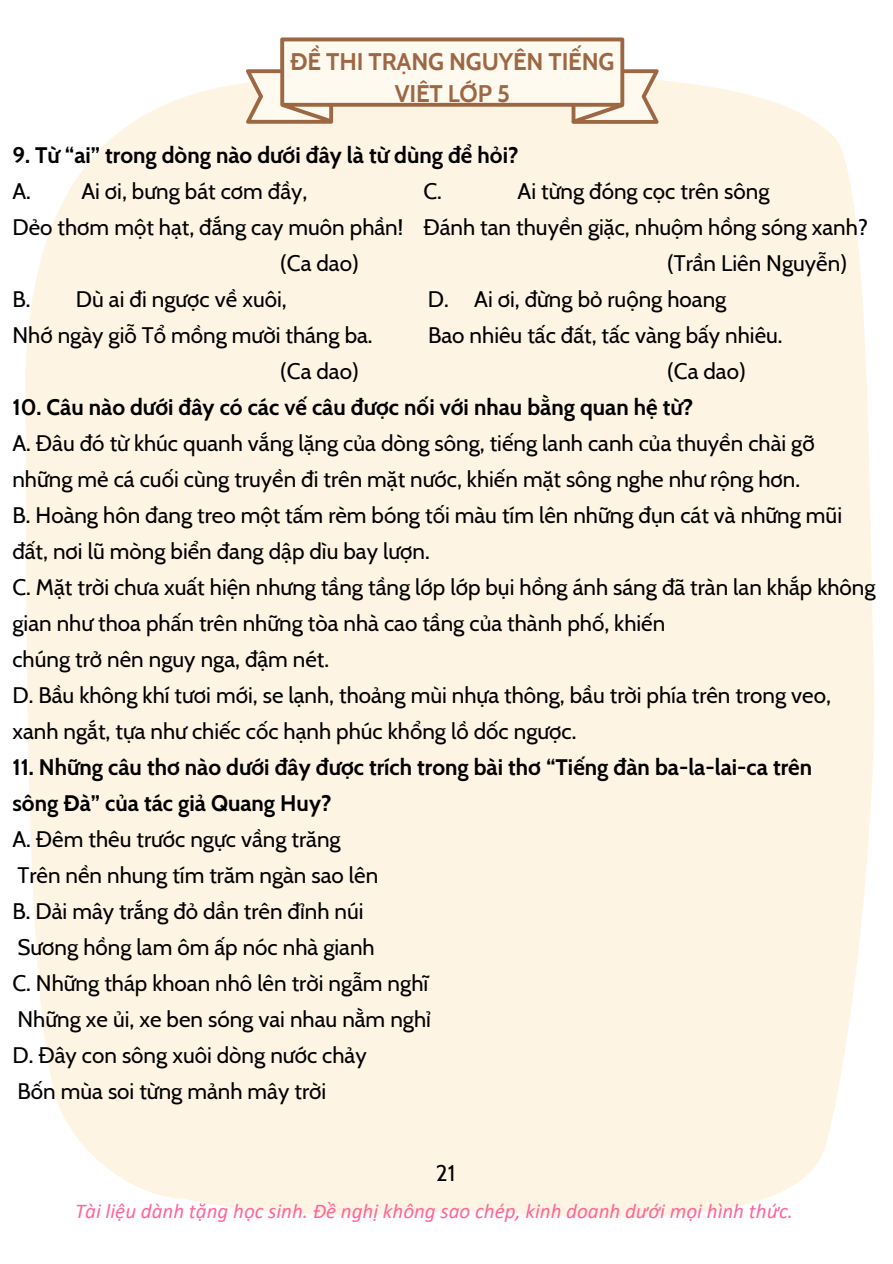
<style>
.page{position:relative;width:893px;height:1264px;background:#fff}
.page>*{position:absolute;margin:0;border:0;box-sizing:border-box;transform-origin:0 0}
.t1{font:700 24px/32.5px "Cabin";letter-spacing:-.005em;color:#9e6744;text-align:center}
.t2{font:22.5px "Cabin";color:#000}
.t3{font:22.35px/36px "Cabin";color:#000}
.t4{font:700 22.35px "Cabin";color:#000}
.t5{font:italic 21px "Calibri";color:#f69}
</style>
<div class="page">
<div style="left:25px;top:80px;width:849px;height:1137px;background:#fef4e4"></div>
<svg style="left:246px;top:37px;width:412px;height:87px"></svg>
<p class="t1" style="left:290px;top:45px;width:326px">ĐỀ THI TRẠNG NGUYÊN TIẾNG<br>VIỆT LỚP 5</p>
<p class="t4" style="left:12px;top:141px;width:507px">9. Từ “ai” trong dòng nào dưới đây là từ dùng để hỏi?</p>
<p class="t3" style="left:12px;top:173px;width:296px">A. Ai ơi, bưng bát cơm đầy,</p>
<p class="t3" style="left:423px;top:173px;width:20px">C.</p>
<p class="t3" style="left:517px;top:173px;width:253px">Ai từng đóng cọc trên sông</p>
<p class="t3" style="left:12px;top:209px;width:857px">Dẻo thơm một hạt, đắng cay muôn phần! Đánh tan thuyền giặc, nhuộm hồng sóng xanh?</p>
<p class="t3" style="left:280px;top:245px;width:81px">(Ca dao)</p>
<p class="t3" style="left:666px;top:245px;width:182px">(Trần Liên Nguyễn)</p>
<p class="t3" style="left:12px;top:281px;width:276px">B. Dù ai đi ngược về xuôi,</p>
<p class="t3" style="left:428px;top:281px;width:300px">D. Ai ơi, đừng bỏ ruộng hoang</p>
<p class="t3" style="left:12px;top:317px;width:361px">Nhớ ngày giỗ Tổ mồng mười tháng ba.</p>
<p class="t3" style="left:428px;top:317px;width:356px">Bao nhiêu tấc đất, tấc vàng bấy nhiêu.</p>
<p class="t3" style="left:280px;top:353px;width:81px">(Ca dao)</p>
<p class="t3" style="left:666px;top:353px;width:81px">(Ca dao)</p>
<p class="t4" style="left:12px;top:393px;width:682px">10. Câu nào dưới đây có các vế câu được nối với nhau bằng quan hệ từ?</p>
<p class="t3" style="left:12px;top:425px;width:803px">A. Đâu đó từ khúc quanh vắng lặng của dòng sông, tiếng lanh canh của thuyền chài gỡ những mẻ cá cuối cùng truyền đi trên mặt nước, khiến mặt sông nghe như rộng hơn.</p>
<p class="t3" style="left:12px;top:497px;width:831px">B. Hoàng hôn đang treo một tấm rèm bóng tối màu tím lên những đụn cát và những mũi đất, nơi lũ mòng biển đang dập dìu bay lượn.</p>
<p class="t3" style="left:12px;top:569px;width:864px">C. Mặt trời chưa xuất hiện nhưng tầng tầng lớp lớp bụi hồng ánh sáng đã tràn lan khắp không gian như thoa phấn trên những tòa nhà cao tầng của thành phố, khiến</p>
<p class="t3" style="left:12px;top:641px;width:318px">chúng trở nên nguy nga, đậm nét.</p>
<p class="t3" style="left:12px;top:677px;width:820px">D. Bầu không khí tươi mới, se lạnh, thoảng mùi nhựa thông, bầu trời phía trên trong veo, xanh ngắt, tựa như chiếc cốc hạnh phúc khổng lồ dốc ngược.</p>
<p class="t4" style="left:12px;top:753px;width:801px">11. Những câu thơ nào dưới đây được trích trong bài thơ “Tiếng đàn ba-la-lai-ca trên</p>
<p class="t4" style="left:12px;top:789px;width:320px">sông Đà” của tác giả Quang Huy?</p>
<p class="t3" style="left:12px;top:820px;width:330px">A. Đêm thêu trước ngực vầng trăng</p>
<p class="t3" style="left:17px;top:856px;width:362px">Trên nền nhung tím trăm ngàn sao lên</p>
<p class="t3" style="left:12px;top:892px;width:352px">B. Dải mây trắng đỏ dần trên đỉnh núi</p>
<p class="t3" style="left:17px;top:928px;width:359px">Sương hồng lam ôm ấp nóc nhà gianh</p>
<p class="t3" style="left:12px;top:964px;width:417px">C. Những tháp khoan nhô lên trời ngẫm nghĩ</p>
<p class="t3" style="left:17px;top:1000px;width:415px">Những xe ủi, xe ben sóng vai nhau nằm nghỉ</p>
<p class="t3" style="left:12px;top:1036px;width:356px">D. Đây con sông xuôi dòng nước chảy</p>
<p class="t3" style="left:17px;top:1072px;width:310px">Bốn mùa soi từng mảnh mây trời</p>
<p class="t2" style="left:436px;top:1158px;width:21px">21</p>
<p class="t5" style="left:75px;top:1202px;width:719px">Tài liệu dành tặng học sinh. Đề nghị không sao chép, kinh doanh dưới mọi hình thức.</p>
</div>
